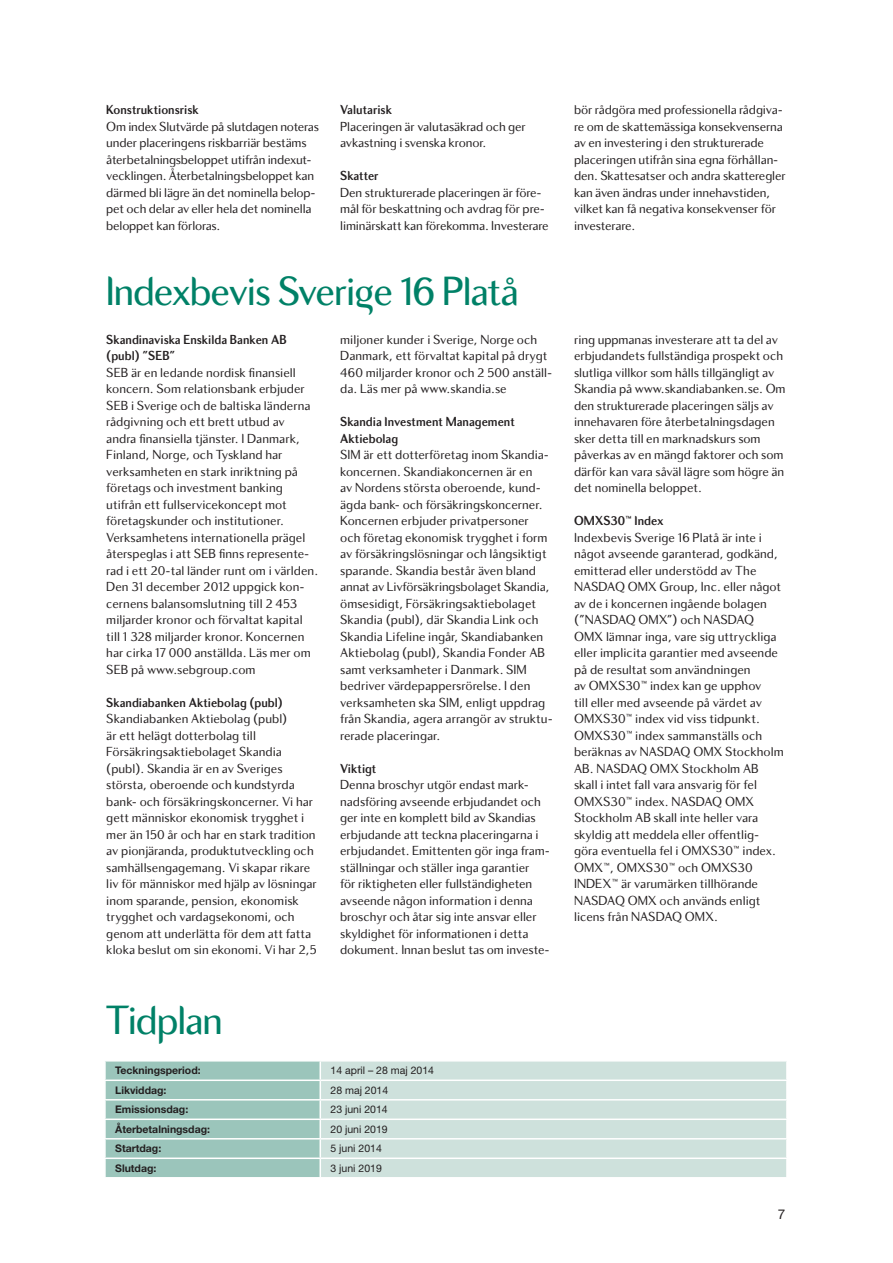
<style>
.page{position:relative;width:893px;height:1263px;background:#fff}
.page>*{position:absolute;margin:0;border:0;box-sizing:border-box;transform-origin:0 0}
.t1{font:42px "Skandia Display";letter-spacing:-.01em;color:#008167}
.t2{font:13.5px/16.5px "Skandia Text";color:#231f20}
.t3{font:700 13.5px/16.5px "Skandia Display";color:#231f20}
.t4{font:13.5px "Helvetica Neue LT Pro";color:#231f20}
.t5{font:700 10.5px "Helvetica Neue LT Pro";color:#231f20}
.t6{font:10.5px "Helvetica Neue LT Pro";color:#231f20}
</style>
<div class="page">
<div style="left:321px;top:1061px;width:465px;height:116px;background:#cee1dc"></div>
<hr style="left:320px;top:1079px;width:468px;height:2px;background:#fff">
<hr style="left:320px;top:1099px;width:468px;height:1px;background:#fff">
<hr style="left:320px;top:1118px;width:468px;height:2px;background:#fff">
<hr style="left:320px;top:1138px;width:468px;height:1px;background:#fff">
<hr style="left:320px;top:1157px;width:468px;height:2px;background:#fff">
<svg style="left:105px;top:1061px;width:216px;height:116px;background:#a3c9c0"></svg>
<p class="t3" style="left:106px;top:103px;width:94px">Konstruktionsrisk</p>
<p class="t2" style="left:106px;top:119px;width:214px">Om index Slutvärde på slutdagen noteras under placeringens riskbarriär bestäms återbetalningsbeloppet utifrån indexut&shy;vecklingen. Återbetalningsbeloppet kan därmed bli lägre än det nominella belop&shy;pet och delar av eller hela det nominella beloppet kan förloras.</p>
<p class="t3" style="left:340px;top:103px;width:53px">Valutarisk</p>
<p class="t2" style="left:340px;top:119px;width:187px">Placeringen är valutasäkrad och ger avkastning i svenska kronor.</p>
<p class="t3" style="left:340px;top:169px;width:40px">Skatter</p>
<p class="t2" style="left:340px;top:185px;width:210px">Den strukturerade placeringen är före&shy;mål för beskattning och avdrag för pre&shy;liminärskatt kan förekomma. Investerare</p>
<h1 class="t1" style="left:106px;top:275px;width:414px">Indexbevis Sveri¯e 16 Platå</h1>
<p class="t3" style="left:106px;top:332px;width:182px">Skandinaviska Enskilda Banken AB (publ) ”SEB”</p>
<p class="t2" style="left:106px;top:365px;width:213px">SEB är en ledande nordisk finansiell koncern. Som relationsbank erbjuder SEB i Sverige och de baltiska länderna rådgivning och ett brett utbud av andra finansiella tjänster. I Danmark, Finland, Norge, och Tyskland har verksamheten en stark inriktning på företags och investment banking utifrån ett fullservicekoncept mot företagskunder och institutioner.<br>Verksamhetens internationella prägel återspeglas i att SEB finns represente&shy;rad i ett 20-tal länder runt om i världen.<br>Den 31 december 2012 uppgick kon&shy;cernens balansomslutning till 2 453 miljarder kronor och förvaltat kapital till 1 328 miljarder kronor. Koncernen har cirka 17 000 anställda. Läs mer om SEB på www.sebgroup.com</p>
<p class="t3" style="left:106px;top:695px;width:178px">Skandiabanken Aktiebolag (publ)</p>
<p class="t2" style="left:106px;top:712px;width:212px">Skandiabanken Aktiebolag (publ)<br>är ett helägt dotterbolag till Försäkringsaktiebolaget Skandia (publ). Skandia är en av Sveriges största, oberoende och kundstyrda bank- och försäkringskoncerner. Vi har gett människor ekonomisk trygghet i mer än 150 år och har en stark tradition av pionjäranda, produktutveckling och samhällsengagemang. Vi skapar rikare liv för människor med hjälp av lösningar inom sparande, pension, ekonomisk trygghet och vardagsekonomi, och genom att underlätta för dem att fatta kloka beslut om sin ekonomi. Vi har 2,5</p>
<h1 class="t1" style="left:106px;top:1004px;width:118px">Tidplan</h1>
<p class="t2" style="left:340px;top:332px;width:214px">miljoner kunder i Sverige, Norge och Danmark, ett förvaltat kapital på drygt 460 miljarder kronor och 2 500 anställ&shy;da. Läs mer på www.skandia.se</p>
<p class="t3" style="left:340px;top:415px;width:176px">Skandia Investment Management<br>Aktiebolag</p>
<p class="t2" style="left:340px;top:448px;width:214px">SIM är ett dotterföretag inom Skandia&shy;koncernen. Skandiakoncernen är en<br>av Nordens största oberoende, kund&shy;ägda bank- och försäkringskoncerner.<br>Koncernen erbjuder privatpersoner<br>och företag ekonomisk trygghet i form av försäkringslösningar och långsiktigt sparande. Skandia består även bland annat av Livförsäkringsbolaget Skandia, ömsesidigt, Försäkringsaktiebolaget Skandia (publ), där Skandia Link och Skandia Lifeline ingår, Skandiabanken Aktiebolag (publ), Skandia Fonder AB samt verksamheter i Danmark. SIM bedriver värdepappersrörelse. I den verksamheten ska SIM, enligt uppdrag från Skandia, agera arrangör av struktu&shy;rerade placeringar.</p>
<p class="t3" style="left:340px;top:761px;width:38px">Viktigt</p>
<p class="t2" style="left:340px;top:778px;width:211px">Denna broschyr utgör endast mark&shy;nadsföring avseende erbjudandet och ger inte en komplett bild av Skandias erbjudande att teckna placeringarna i erbjudandet. Emittenten gör inga fram&shy;ställningar och ställer inga garantier<br>för riktigheten eller fullständigheten avseende någon information i denna broschyr och åtar sig inte ansvar eller skyldighet för informationen i detta dokument. Innan beslut tas om investe-</p>
<p class="t5" style="left:115px;top:1067px;width:87px">Teckningsperiod:</p>
<p class="t6" style="left:331px;top:1067px;width:105px">14 april – 28 maj 2014</p>
<p class="t5" style="left:115px;top:1086px;width:53px">Likviddag:</p>
<p class="t6" style="left:331px;top:1086px;width:59px">28 maj 2014</p>
<p class="t5" style="left:115px;top:1106px;width:75px">Emissionsdag:</p>
<p class="t6" style="left:331px;top:1106px;width:59px">23 juni 2014</p>
<p class="t5" style="left:115px;top:1125px;width:96px">Återbetalningsdag:</p>
<p class="t6" style="left:331px;top:1125px;width:59px">20 juni 2019</p>
<p class="t5" style="left:115px;top:1145px;width:48px">Startdag:</p>
<p class="t6" style="left:331px;top:1145px;width:53px">5 juni 2014</p>
<p class="t5" style="left:115px;top:1164px;width:43px">Slutdag:</p>
<p class="t6" style="left:331px;top:1164px;width:53px">3 juni 2019</p>
<p class="t2" style="left:574px;top:103px;width:213px">bör rådgöra med professionella rådgiva&shy;re om de skattemässiga konsekvenserna av en investering i den strukturerade placeringen utifrån sina egna förhållan&shy;den. Skattesatser och andra skatteregler kan även ändras under innehavstiden, vilket kan få negativa konsekvenser för investerare.</p>
<p class="t2" style="left:574px;top:332px;width:213px">ring uppmanas investerare att ta del av erbjudandets fullständiga prospekt och slutliga villkor som hålls tillgängligt av Skandia på www.skandiabanken.se. Om den strukturerade placeringen säljs av innehavaren före återbetalningsdagen sker detta till en marknadskurs som påverkas av en mängd faktorer och som därför kan vara såväl lägre som högre än det nominella beloppet.</p>
<p class="t3" style="left:574px;top:514px;width:91px">OMXS30™ Index</p>
<p class="t2" style="left:574px;top:530px;width:211px">Indexbevis Sverige 16 Platå är inte i något avseende garanterad, godkänd, emitterad eller understödd av The<br>NASDAQ OMX Group, Inc. eller något av de i koncernen ingående bolagen (”NASDAQ OMX”) och NASDAQ<br>OMX lämnar inga, vare sig uttryckliga eller implicita garantier med avseende på de resultat som användningen<br>av OMXS30™ index kan ge upphov<br>till eller med avseende på värdet av<br>OMXS30™ index vid viss tidpunkt.<br>OMXS30™ index sammanställs och beräknas av NASDAQ OMX Stockholm<br>AB. NASDAQ OMX Stockholm AB skall i intet fall vara ansvarig för fel<br>OMXS30™ index. NASDAQ OMX<br>Stockholm AB skall inte heller vara skyldig att meddela eller offentlig&shy;göra eventuella fel i OMXS30™ index.<br>OMX™, OMXS30™ och OMXS30<br>INDEX™ är varumärken tillhörande<br>NASDAQ OMX och används enligt licens från NASDAQ OMX.</p>
<p class="t4" style="left:778px;top:1209px;width:9px">7</p>
</div>
